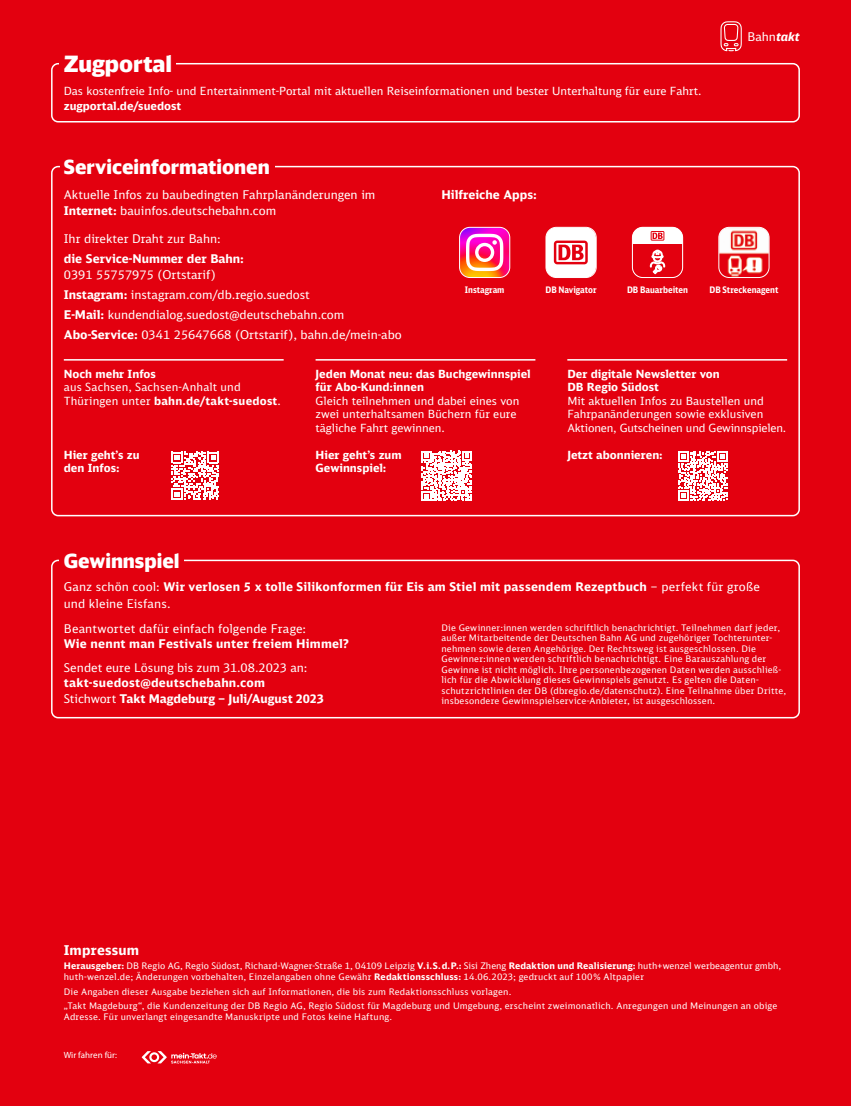
<style>
.page{position:relative;width:851px;height:1106px;background:#fff}
.page>*{position:absolute;margin:0;border:0;box-sizing:border-box;transform-origin:0 0}
.t1{font:900 22.5px "DB Head";color:#fff}
.t2{font:900 19.5px "DB Head";color:#fff}
.t3{font:700 13.5px "DB Sans";letter-spacing:.015em;color:#fff}
.t4{font:12px/20px "DB Sans";color:#fff}
.t5{font:700 12px/15px "DB Sans";letter-spacing:.015em;color:#fff}
.t6{font:11.25px/13.5px "DB Sans";color:#fff}
.t7{font:700 11.25px/13.5px "DB Sans";color:#fff}
.t8{font:9px/10.5px "DB Sans";letter-spacing:.02em;color:#fff}
.t9{font:700 9px "DB Sans Cond";color:#fff}
.t10{font:9px "Myriad Pro";color:#fff}
.s1{font-weight:700;font-style:italic}
.s2{font-weight:700}
.s3{font-weight:400}
</style>
<div class="page">
<div style="left:0;top:0;width:850px;height:1106px;background:#e3000f"></div>
<svg style="left:142px;top:1051px;width:75px;height:12px"></svg>
<svg style="left:720px;top:21px;width:21px;height:30px"></svg>
<div style="left:51px;top:559px;width:748px;height:159px;border:2px solid #fff;border-radius:6px"></div>
<div style="left:60px;top:553px;width:124px;height:14px;background:#e3000f"></div>
<div style="left:51px;top:166px;width:748px;height:350px;border:2px solid #fff;border-radius:6px"></div>
<div style="left:60px;top:159px;width:214px;height:15px;background:#e3000f"></div>
<svg style="left:459px;top:227px;width:50px;height:50px"></svg>
<div style="left:459px;top:227px;width:51px;height:51px;border:1px solid #fff;border-radius:10px"></div>
<svg style="left:547px;top:227px;width:49px;height:50px"></svg>
<div style="left:545px;top:227px;width:51px;height:51px;border:1px solid #fff;border-radius:10px"></div>
<svg style="left:632px;top:227px;width:50px;height:50px"></svg>
<div style="left:632px;top:227px;width:51px;height:51px;border:1px solid #fff;border-radius:10px"></div>
<img style="left:720px;top:227px;width:49px;height:50px">
<div style="left:718px;top:227px;width:51px;height:51px;border:1px solid #fff;border-radius:10px"></div>
<hr style="left:64px;top:359px;width:219px;height:1px;background:#fff">
<hr style="left:315px;top:359px;width:220px;height:1px;background:#fff">
<hr style="left:567px;top:359px;width:220px;height:1px;background:#fff">
<svg style="left:678px;top:451px;width:49px;height:50px"></svg>
<svg style="left:421px;top:451px;width:50px;height:50px"></svg>
<svg style="left:171px;top:452px;width:48px;height:48px"></svg>
<div style="left:51px;top:63px;width:748px;height:59px;border:2px solid #fff;border-radius:6px"></div>
<div style="left:60px;top:55px;width:116px;height:17px;background:#e3000f"></div>
<h1 class="t1" style="left:64px;top:50px;width:110px">Zugportal</h1>
<p class="t6" style="left:64px;top:84px;width:639px">Das kostenfreie Info- und Entertainment-Portal mit aktuellen Reiseinformationen und bester Unterhaltung für eure Fahrt.</p>
<p class="t7" style="left:64px;top:99px;width:119px">zugportal.de/suedost</p>
<h3 class="t4" style="left:747px;top:26px;width:54px">Bahn<span class="s1">takt</span></h3>
<h2 class="t2" style="left:64px;top:154px;width:207px">Serviceinformationen</h2>
<h3 class="t4" style="left:64px;top:186px;width:313px;line-height:15.8px">Aktuelle Infos zu baubedingten Fahrplanänderungen im<br><span class="s2">Internet:</span> bauinfos.deutschebahn.com</h3>
<h3 class="t4" style="left:64px;top:228px;width:158px">Ihr direkter Draht zur Bahn:</h3>
<h3 class="t5" style="left:64px;top:251px;width:181px">die Service-Nummer der Bahn:</h3>
<h3 class="t4" style="left:64px;top:264px;width:339px">0391 55757975 (Ortstarif)<br><span class="s2">Instagram:</span> instagram.com/db.regio.suedost<br><span class="s2">E-Mail:</span> kundendialog.suedost@deutschebahn.com <span class="s2">Abo-Service:</span> 0341 25647668 (Ortstarif), bahn.de/mein-abo</h3>
<h3 class="t5" style="left:441px;top:187px;width:97px">Hilfreiche Apps:</h3>
<p class="t9" style="left:465px;top:284px;width:41px">Instagram</p>
<p class="t9" style="left:545px;top:284px;width:53px">DB Navigator</p>
<p class="t9" style="left:627px;top:284px;width:62px">DB Bauarbeiten</p>
<p class="t9" style="left:709px;top:284px;width:70px">DB Streckenagent</p>
<p class="t7" style="left:64px;top:366px;width:94px">Noch mehr Infos</p>
<p class="t6" style="left:64px;top:380px;width:219px">aus Sachsen, Sachsen-Anhalt und<br>Thüringen unter <span class="s2">bahn.de/takt-suedost</span>.</p>
<p class="t7" style="left:64px;top:447px;width:77px">Hier geht’s zu den Infos:</p>
<h2 class="t2" style="left:64px;top:548px;width:117px">Gewinnspiel</h2>
<p class="t7" style="left:315px;top:366px;width:217px">Jeden Monat neu: das Buchgewinnspiel für Abo-Kund:innen</p>
<p class="t6" style="left:315px;top:393px;width:205px">Gleich teilnehmen und dabei eines von zwei unterhaltsamen Büchern für eure tägliche Fahrt gewinnen.</p>
<p class="t7" style="left:315px;top:447px;width:88px">Hier geht’s zum<br>Gewinnspiel:</p>
<p class="t7" style="left:567px;top:366px;width:154px">Der digitale Newsletter von<br>DB Regio Südost</p>
<p class="t6" style="left:567px;top:393px;width:220px">Mit aktuellen Infos zu Baustellen und<br>Fahrpanänderungen sowie exklusiven<br>Aktionen, Gutscheinen und Gewinnspielen.</p>
<p class="t7" style="left:567px;top:447px;width:97px">Jetzt abonnieren:</p>
<h3 class="t5" style="left:64px;top:578px;width:697px;line-height:16.5px"><span class="s3">Ganz schön cool:</span> Wir verlosen 5 x tolle Silikonformen für Eis am Stiel mit passendem Rezeptbuch <span class="s3">– perfekt für große und kleine Eisfans.</span></h3>
<h3 class="t4" style="left:64px;top:618px;width:244px">Beantwortet dafür einfach folgende Frage:</h3>
<h3 class="t5" style="left:64px;top:636px;width:286px">Wie nennt man Festivals unter freiem Himmel?</h3>
<h3 class="t4" style="left:64px;top:658px;width:245px">Sendet eure Lösung bis zum 31.08.2023 an:</h3>
<h3 class="t5" style="left:64px;top:675px;width:261px">takt-suedost@deutschebahn.com<br><span class="s3">Stichwort</span> Takt Magdeburg – Juli/August 2023</h3>
<p class="t8" style="left:441px;top:622px;width:346px">Die Gewinner:innen werden schriftlich benachrichtigt. Teilnehmen darf jeder, außer Mitarbeitende der Deutschen Bahn AG und zugehöriger Tochterunter&shy;nehmen sowie deren Angehörige. Der Rechtsweg ist ausgeschlossen. Die Gewinner:innen werden schriftlich benachrichtigt. Eine Barauszahlung der Gewinne ist nicht möglich. Ihre personenbezogenen Daten werden ausschließ&shy;lich für die Abwicklung dieses Gewinnspiels genutzt. Es gelten die Daten&shy;schutzrichtlinien der DB (dbregio.de/datenschutz). Eine Teilnahme über Dritte, insbesondere Gewinnspielservice-Anbieter, ist ausgeschlossen.</p>
<h3 class="t3" style="left:64px;top:941px;width:77px">Impressum</h3>
<p class="t8" style="left:64px;top:960px;width:718px"><span class="s2">Herausgeber:</span> DB Regio AG, Regio Südost, Richard-Wagner-Straße 1, 04109 Leipzig <span class="s2">V.i.S.d.P.:</span> Sisi Zheng <span class="s2">Redaktion und Realisierung:</span> huth+wenzel werbeagentur gmbh, huth-wenzel.de; Änderungen vorbehalten, Einzelangaben ohne Gewähr <span class="s2">Redaktionsschluss:</span> 14.06.2023; gedruckt auf 100% Altpapier</p>
<p class="t8" style="left:64px;top:983px;width:715px;line-height:14.7px">Die Angaben dieser Ausgabe beziehen sich auf Informationen, die bis zum Redaktionsschluss vorlagen.<br>„Takt Magdeburg“, die Kundenzeitung der DB Regio AG, Regio Südost für Magdeburg und Umgebung, erscheint zweimonatlich. Anregungen und Meinungen an obige</p>
<p class="t8" style="left:64px;top:1011px;width:330px">Adresse. Für unverlangt eingesandte Manuskripte und Fotos keine Haftung.</p>
<p class="t10" style="left:64px;top:1049px;width:55px">Wir fahren für:</p>
</div>
